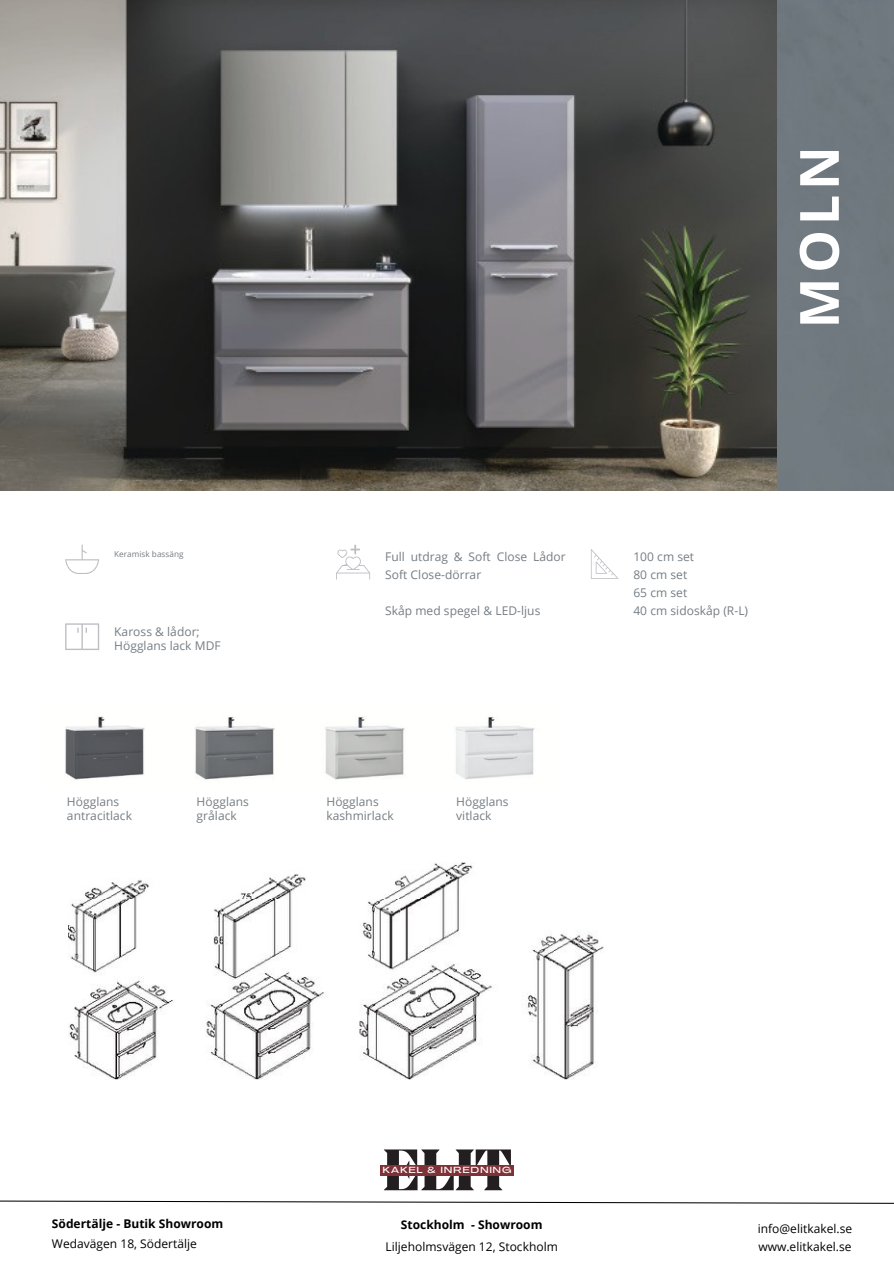
<style>
.page{position:relative;width:894px;height:1264px;background:#fff}
.page>*{position:absolute;margin:0;border:0;box-sizing:border-box;transform-origin:0 0}
.t1{font:800 60.45px "Migra";color:#231f20}
.t2{font:700 54px "Open Sans";color:#fff}
.t3{font:12px/14.7px "Open Sans";letter-spacing:.005em;color:#757d83}
.t4{font:12px/18px "Open Sans";color:#000}
.t5{font:700 12px "Open Sans";color:#000}
.t6{font:500 8.7px "Agrandir Grand";letter-spacing:.14em;color:#fff}
.t7{font:8.25px "Open Sans";color:#757d83}
</style>
<div class="page">
<div style="left:776px;top:0;width:117px;height:490px;background:#707980"></div>
<img style="left:0;top:0;width:776px;height:490px">
<svg style="left:65px;top:544px;width:34px;height:30px"></svg>
<svg style="left:65px;top:623px;width:34px;height:27px"></svg>
<svg style="left:336px;top:544px;width:34px;height:35px"></svg>
<svg style="left:590px;top:549px;width:28px;height:30px"></svg>
<img style="left:68px;top:862px;width:535px;height:217px">
<img style="left:65px;top:716px;width:470px;height:64px">
<div style="left:380px;top:1164px;width:133px;height:11px;background:#803138"></div>
<svg style="left:0;top:1200px;width:893px;height:4px"></svg>
<h2 class="t2" style="left:780px;top:328px;width:184px;rotate:-90deg">MOLN</h2>
<p class="t7" style="left:114px;top:548px;width:71px">Keramisk bassäng</p>
<p class="t3" style="left:114px;top:623px;width:108px">Kaross &amp; lådor;<br>Högglans lack MDF</p>
<p class="t3" style="left:385px;top:547px;width:182px;line-height:18px">Full utdrag &amp; Soft Close Lådor<br>Soft Close-dörrar</p>
<p class="t3" style="left:385px;top:603px;width:157px">Skåp med spegel &amp; LED-ljus</p>
<p class="t3" style="left:67px;top:793px;width:66px">Högglans antracitlack</p>
<p class="t3" style="left:196px;top:793px;width:54px">Högglans grålack</p>
<p class="t3" style="left:326px;top:793px;width:69px">Högglans kashmirlack</p>
<p class="t3" style="left:456px;top:793px;width:54px">Högglans vitlack</p>
<p class="t3" style="left:633px;top:547px;width:116px;line-height:18px">100 cm set<br>80 cm set<br>65 cm set<br>40 cm sidoskåp (R-L)</p>
<p class="t5" style="left:52px;top:1214px;width:173px">Södertälje - Butik Showroom</p>
<p class="t4" style="left:52px;top:1234px;width:146px">Wedavägen 18, Södertälje</p>
<h1 class="t1" style="left:382px;top:1131px;width:132px">ELIT</h1>
<p class="t6" style="left:383px;top:1164px;width:130px">KAKEL &amp; INREDNING</p>
<p class="t5" style="left:401px;top:1216px;width:143px">Stockholm - Showroom</p>
<p class="t4" style="left:385px;top:1236px;width:174px">Liljeholmsvägen 12, Stockholm</p>
<p class="t4" style="left:757px;top:1218px;width:96px">info@elitkakel.se www.elitkakel.se</p>
</div>
